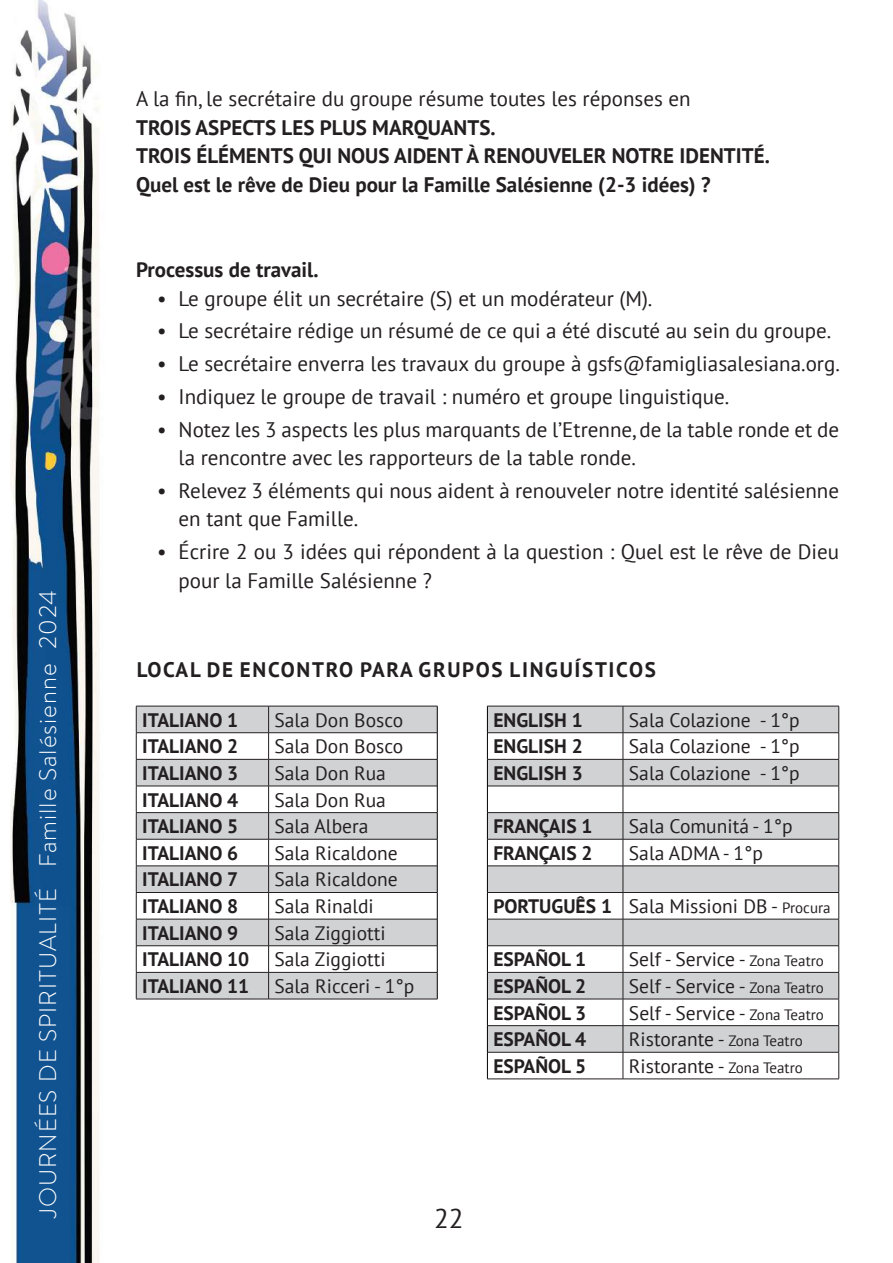
<style>
.page{position:relative;width:893px;height:1263px;background:#fff}
.page>*{position:absolute;margin:0;border:0;box-sizing:border-box;transform-origin:0 0}
.t1{font:27px "PT Sans";color:#231f20}
.t2{font:300 24px "Brandon Text";letter-spacing:.04em;color:#fff}
.t3{font:21px/28.5px "PT Sans";color:#231f20}
.t4{font:700 21px/28.5px "PT Sans";color:#231f20}
.t5{font:700 21px "PT Sans";letter-spacing:.08em;color:#231f20}
.t6{font:19.5px "PT Sans";color:#231f20}
.t7{font:700 19.5px "PT Sans";color:#231f20}
.s1{font-weight:700}
.s2{font-size:15px}
</style>
<div class="page">
<img style="left:11px;top:0;width:88px;height:1263px">
<svg style="left:137px;top:706px;width:701px;height:346px"></svg>
<hr style="left:136px;top:706px;width:133px;height:1px;background:#231f20">
<hr style="left:269px;top:706px;width:168px;height:1px;background:#231f20">
<hr style="left:136px;top:732px;width:133px;height:1px;background:#231f20">
<hr style="left:269px;top:732px;width:168px;height:1px;background:#231f20">
<hr style="left:136px;top:759px;width:133px;height:1px;background:#231f20">
<hr style="left:269px;top:759px;width:168px;height:1px;background:#231f20">
<hr style="left:136px;top:786px;width:133px;height:1px;background:#231f20">
<hr style="left:269px;top:786px;width:168px;height:1px;background:#231f20">
<hr style="left:136px;top:812px;width:133px;height:1px;background:#231f20">
<hr style="left:269px;top:812px;width:168px;height:1px;background:#231f20">
<hr style="left:136px;top:839px;width:133px;height:1px;background:#231f20">
<hr style="left:269px;top:839px;width:168px;height:1px;background:#231f20">
<hr style="left:136px;top:866px;width:133px;height:1px;background:#231f20">
<hr style="left:269px;top:866px;width:168px;height:1px;background:#231f20">
<hr style="left:136px;top:892px;width:133px;height:1px;background:#231f20">
<hr style="left:269px;top:892px;width:168px;height:1px;background:#231f20">
<hr style="left:136px;top:919px;width:133px;height:1px;background:#231f20">
<hr style="left:269px;top:919px;width:168px;height:1px;background:#231f20">
<hr style="left:136px;top:945px;width:133px;height:1px;background:#231f20">
<hr style="left:269px;top:945px;width:168px;height:1px;background:#231f20">
<hr style="left:136px;top:972px;width:133px;height:1px;background:#231f20">
<svg style="left:136px;top:706px;width:1px;height:293px"></svg>
<hr style="left:269px;top:972px;width:168px;height:1px;background:#231f20">
<svg style="left:268px;top:706px;width:1px;height:293px"></svg>
<hr style="left:136px;top:999px;width:133px;height:1px;background:#231f20">
<hr style="left:269px;top:999px;width:168px;height:1px;background:#231f20">
<svg style="left:437px;top:706px;width:1px;height:293px"></svg>
<hr style="left:487px;top:706px;width:136px;height:1px;background:#231f20">
<hr style="left:623px;top:706px;width:216px;height:1px;background:#231f20">
<hr style="left:488px;top:732px;width:135px;height:1px;background:#231f20">
<hr style="left:623px;top:732px;width:216px;height:1px;background:#231f20">
<hr style="left:488px;top:759px;width:135px;height:1px;background:#231f20">
<hr style="left:623px;top:759px;width:216px;height:1px;background:#231f20">
<hr style="left:488px;top:786px;width:135px;height:1px;background:#231f20">
<hr style="left:623px;top:786px;width:216px;height:1px;background:#231f20">
<hr style="left:488px;top:812px;width:135px;height:1px;background:#231f20">
<hr style="left:623px;top:812px;width:216px;height:1px;background:#231f20">
<hr style="left:488px;top:839px;width:135px;height:1px;background:#231f20">
<hr style="left:623px;top:839px;width:216px;height:1px;background:#231f20">
<hr style="left:488px;top:866px;width:135px;height:1px;background:#231f20">
<hr style="left:623px;top:866px;width:216px;height:1px;background:#231f20">
<hr style="left:488px;top:892px;width:135px;height:1px;background:#231f20">
<hr style="left:623px;top:892px;width:216px;height:1px;background:#231f20">
<hr style="left:488px;top:919px;width:135px;height:1px;background:#231f20">
<hr style="left:623px;top:919px;width:216px;height:1px;background:#231f20">
<hr style="left:488px;top:945px;width:135px;height:1px;background:#231f20">
<hr style="left:623px;top:945px;width:216px;height:1px;background:#231f20">
<hr style="left:488px;top:972px;width:135px;height:1px;background:#231f20">
<hr style="left:623px;top:972px;width:216px;height:1px;background:#231f20">
<hr style="left:488px;top:999px;width:135px;height:1px;background:#231f20">
<hr style="left:623px;top:999px;width:216px;height:1px;background:#231f20">
<hr style="left:488px;top:1025px;width:135px;height:1px;background:#231f20">
<hr style="left:623px;top:1025px;width:216px;height:1px;background:#231f20">
<hr style="left:488px;top:1052px;width:135px;height:1px;background:#231f20">
<hr style="left:623px;top:1052px;width:216px;height:1px;background:#231f20">
<svg style="left:623px;top:706px;width:1px;height:373px"></svg>
<svg style="left:838px;top:706px;width:1px;height:373px"></svg>
<hr style="left:487px;top:1079px;width:136px;height:1px;background:#231f20">
<hr style="left:623px;top:1079px;width:216px;height:1px;background:#231f20">
<svg style="left:487px;top:706px;width:1px;height:373px"></svg>
<p class="t2" style="left:32px;top:1219px;width:630px;rotate:-90deg">JOURNÉES DE SPIRITUALITÉ Famille Salésienne 2024</p>
<p class="t3" style="left:136px;top:84px;width:556px">A la fin, le secrétaire du groupe résume toutes les réponses en</p>
<p class="t4" style="left:136px;top:113px;width:635px">TROIS ASPECTS LES PLUS MARQUANTS.<br>TROIS ÉLÉMENTS QUI NOUS AIDENT À RENOUVELER NOTRE IDENTITÉ.<br>Quel est le rêve de Dieu pour la Famille Salésienne (2-3 idées) ?</p>
<p class="t4" style="left:136px;top:255px;width:184px">Processus de travail.</p>
<p class="t3" style="left:157px;top:283px;width:497px">• Le groupe élit un secrétaire (S) et un modérateur (M).</p>
<p class="t3" style="left:157px;top:316px;width:675px">• Le secrétaire rédige un résumé de ce qui a été discuté au sein du groupe.</p>
<p class="t3" style="left:157px;top:349px;width:684px">• Le secrétaire enverra les travaux du groupe à gsfs@famigliasalesiana.org.</p>
<p class="t3" style="left:157px;top:382px;width:573px">• Indiquez le groupe de travail : numéro et groupe linguistique.</p>
<p class="t3" style="left:179px;top:415px;width:662px;text-indent:-21px">• Notez les 3 aspects les plus marquants de l’Etrenne, de la table ronde et de la rencontre avec les rapporteurs de la table ronde.</p>
<p class="t3" style="left:179px;top:476px;width:662px;text-indent:-21px">• Relevez 3 éléments qui nous aident à renouveler notre identité salésienne en tant que Famille.</p>
<p class="t3" style="left:179px;top:537px;width:662px;text-indent:-21px">• Écrire 2 ou 3 idées qui répondent à la question : Quel est le rêve de Dieu pour la Famille Salésienne ?</p>
<p class="t5" style="left:137px;top:656px;width:520px">LOCAL DE ENCONTRO PARA GRUPOS LINGUÍSTICOS</p>
<p class="t7" style="left:142px;top:707px;width:97px">ITALIANO 1</p>
<p class="t6" style="left:275px;top:707px;width:130px">Sala Don Bosco</p>
<p class="t7" style="left:493px;top:707px;width:91px">ENGLISH 1</p>
<p class="t6" style="left:629px;top:707px;width:172px">Sala Colazione - 1°p</p>
<p class="t7" style="left:142px;top:733px;width:97px">ITALIANO 2</p>
<p class="t6" style="left:275px;top:734px;width:130px">Sala Don Bosco</p>
<p class="t7" style="left:493px;top:733px;width:91px">ENGLISH 2</p>
<p class="t6" style="left:629px;top:734px;width:172px">Sala Colazione - 1°p</p>
<p class="t7" style="left:142px;top:760px;width:97px">ITALIANO 3</p>
<p class="t6" style="left:275px;top:760px;width:113px">Sala Don Rua</p>
<p class="t7" style="left:493px;top:760px;width:91px">ENGLISH 3</p>
<p class="t6" style="left:629px;top:760px;width:172px">Sala Colazione - 1°p</p>
<p class="t7" style="left:142px;top:787px;width:97px">ITALIANO 4</p>
<p class="t6" style="left:275px;top:787px;width:113px">Sala Don Rua</p>
<p class="t7" style="left:142px;top:813px;width:97px">ITALIANO 5</p>
<p class="t6" style="left:275px;top:814px;width:95px">Sala Albera</p>
<p class="t7" style="left:493px;top:813px;width:101px">FRANÇAIS 1</p>
<p class="t6" style="left:629px;top:814px;width:165px">Sala Comunitá - 1°p</p>
<p class="t7" style="left:142px;top:840px;width:97px">ITALIANO 6</p>
<p class="t6" style="left:275px;top:840px;width:125px">Sala Ricaldone</p>
<p class="t7" style="left:493px;top:840px;width:101px">FRANÇAIS 2</p>
<p class="t6" style="left:629px;top:840px;width:135px">Sala ADMA - 1°p</p>
<p class="t7" style="left:142px;top:867px;width:97px">ITALIANO 7</p>
<p class="t6" style="left:275px;top:867px;width:125px">Sala Ricaldone</p>
<p class="t7" style="left:142px;top:893px;width:97px">ITALIANO 8</p>
<p class="t6" style="left:275px;top:894px;width:101px">Sala Rinaldi</p>
<p class="t6" style="left:493px;top:894px;width:339px"><span class="s1">PORTUGUÊS 1</span> Sala Missioni DB - <span class="s2">Procura</span></p>
<p class="t7" style="left:142px;top:920px;width:97px">ITALIANO 9</p>
<p class="t6" style="left:275px;top:920px;width:113px">Sala Ziggiotti</p>
<p class="t7" style="left:142px;top:946px;width:108px">ITALIANO 10</p>
<p class="t6" style="left:275px;top:947px;width:113px">Sala Ziggiotti</p>
<p class="t7" style="left:493px;top:946px;width:94px">ESPAÑOL 1</p>
<p class="t6" style="left:629px;top:947px;width:196px">Self - Service - <span class="s2">Zona Teatro</span></p>
<p class="t7" style="left:142px;top:973px;width:108px">ITALIANO 11</p>
<p class="t6" style="left:275px;top:974px;width:141px">Sala Ricceri - 1°p</p>
<p class="t7" style="left:493px;top:973px;width:94px">ESPAÑOL 2</p>
<p class="t6" style="left:629px;top:974px;width:196px">Self - Service - <span class="s2">Zona Teatro</span></p>
<p class="t7" style="left:493px;top:1000px;width:94px">ESPAÑOL 3</p>
<p class="t6" style="left:629px;top:1000px;width:196px">Self - Service - <span class="s2">Zona Teatro</span></p>
<p class="t7" style="left:493px;top:1026px;width:94px">ESPAÑOL 4</p>
<p class="t6" style="left:629px;top:1027px;width:175px">Ristorante - <span class="s2">Zona Teatro</span></p>
<p class="t7" style="left:493px;top:1053px;width:94px">ESPAÑOL 5</p>
<p class="t6" style="left:629px;top:1053px;width:175px">Ristorante - <span class="s2">Zona Teatro</span></p>
<p class="t1" style="left:434px;top:1201px;width:31px">22</p>
</div>
